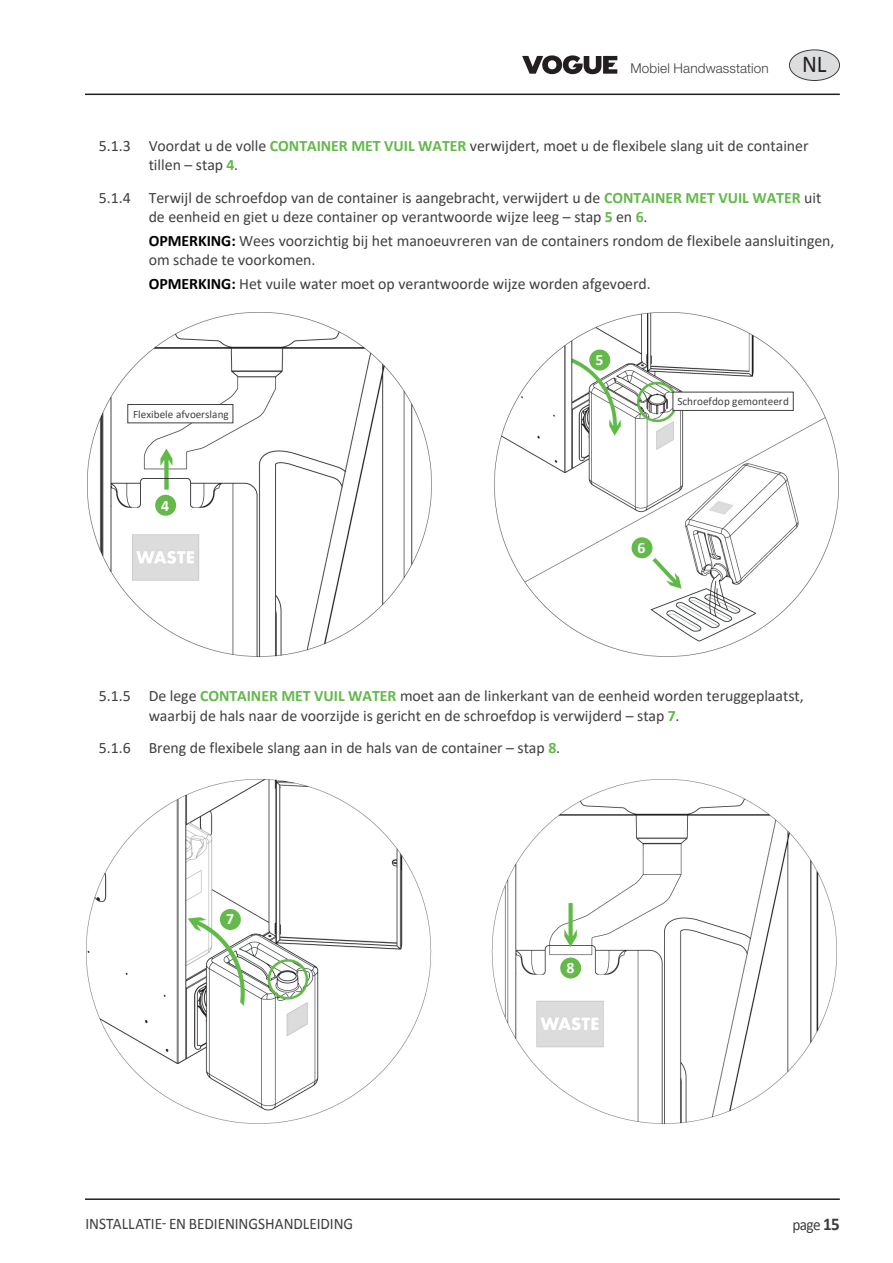
<style>
.page{position:relative;width:893px;height:1263px;background:#fff}
.page>*{position:absolute;margin:0;border:0;box-sizing:border-box;transform-origin:0 0}
.t1{font:24.3px "Calibri";color:#231f20;scale:.95 1}
.t2{font:16.2px "Calibri";letter-spacing:-.005em;color:#3e3e3f;scale:.95 1}
.t3{font:15.9px/19.5px "Calibri";letter-spacing:-.005em;color:#404040}
.t4{font:700 15.9px "Calibri";color:#fff}
.t5{font:300 13.5px "Helvetica Neue LT Std";letter-spacing:.01em;color:#3e3e3f}
.t6{font:11.1px "Calibri";letter-spacing:-.005em;color:#404040}
.s1{font-weight:700;color:#63b94a}
.s2{font-weight:700;color:#000}
.s3{font-weight:700;font-size:18px}
</style>
<div class="page">
<hr style="left:85px;top:94px;width:755px;height:1px;background:#231f20">
<hr style="left:85px;top:1198px;width:755px;height:2px;background:#231f20">
<svg style="left:522px;top:55px;width:95px;height:19px"></svg>
<div style="left:789px;top:50px;width:50px;height:30px;background:#dcdddf;border-radius:50%"></div>
<div style="left:789px;top:50px;width:51px;height:31px;border:1px solid #3e3e3f;border-radius:50%"></div>
<img style="left:87px;top:312px;width:752px;height:345px">
<img style="left:87px;top:779px;width:750px;height:344px">
<div style="left:128px;top:404px;width:105px;height:19px;background:#fff"></div>
<div style="left:128px;top:404px;width:105px;height:19px;border:1px solid #404040"></div>
<img style="left:122px;top:407px;width:72px;height:35px">
<div style="left:673px;top:392px;width:120px;height:18px;background:#fff"></div>
<div style="left:673px;top:392px;width:120px;height:19px;border:1px solid #404040"></div>
<img style="left:210px;top:909px;width:41px;height:24px">
<div style="left:560px;top:957px;width:21px;height:21px;background:#63b94a;border-radius:50%"></div>
<div style="left:155px;top:495px;width:21px;height:21px;background:#63b94a;border-radius:50%"></div>
<div style="left:589px;top:350px;width:21px;height:20px;background:#63b94a;border-radius:50%"></div>
<div style="left:631px;top:537px;width:21px;height:21px;background:#63b94a;border-radius:50%"></div>
<p class="t5" style="left:631px;top:60px;width:140px">Mobiel Handwasstation</p>
<h1 class="t1" style="left:802px;top:47px;width:27px">NL</h1>
<p class="t3" style="left:149px;top:135px;width:661px;text-indent:-50px">5.1.3 Voordat u de volle <span class="s1">CONTAINER MET VUIL WATER</span> verwijdert, moet u de flexibele slang uit de container tillen – stap <span class="s1">4</span>.</p>
<p class="t3" style="left:149px;top:188px;width:674px;text-indent:-50px">5.1.4 Terwijl de schroefdop van de container is aangebracht, verwijdert u de <span class="s1">CONTAINER MET VUIL WATER</span> uit de eenheid en giet u deze container op verantwoorde wijze leeg – stap <span class="s1">5</span> en <span class="s1">6</span>.</p>
<p class="t3" style="left:149px;top:230px;width:687px"><span class="s2">OPMERKING:</span> Wees voorzichtig bij het manoeuvreren van de containers rondom de flexibele aansluitingen, om schade te voorkomen.</p>
<p class="t3" style="left:149px;top:274px;width:504px"><span class="s2">OPMERKING:</span> Het vuile water moet op verantwoorde wijze worden afgevoerd.</p>
<p class="t6" style="left:133px;top:406px;width:97px">Flexibele afvoerslang</p>
<p class="t4" style="left:161px;top:494px;width:10px">4</p>
<p class="t4" style="left:595px;top:349px;width:10px">5</p>
<p class="t6" style="left:678px;top:394px;width:113px">Schroefdop gemonteerd</p>
<p class="t4" style="left:638px;top:536px;width:10px">6</p>
<p class="t3" style="left:149px;top:686px;width:656px;text-indent:-50px">5.1.5 De lege <span class="s1">CONTAINER MET VUIL WATER</span> moet aan de linkerkant van de eenheid worden teruggeplaatst, waarbij de hals naar de voorzijde is gericht en de schroefdop is verwijderd – stap <span class="s1">7</span>.</p>
<p class="t3" style="left:99px;top:738px;width:463px">5.1.6 Breng de flexibele slang aan in de hals van de container – stap <span class="s1">8</span>.</p>
<p class="t4" style="left:226px;top:908px;width:10px">7</p>
<p class="t2" style="left:85px;top:1212px;width:283px">INSTALLATIE- EN BEDIENINGSHANDLEIDING</p>
<p class="t4" style="left:566px;top:956px;width:10px">8</p>
<p class="t2" style="left:792px;top:1213px;width:51px">page <span class="s3">15</span></p>
</div>
